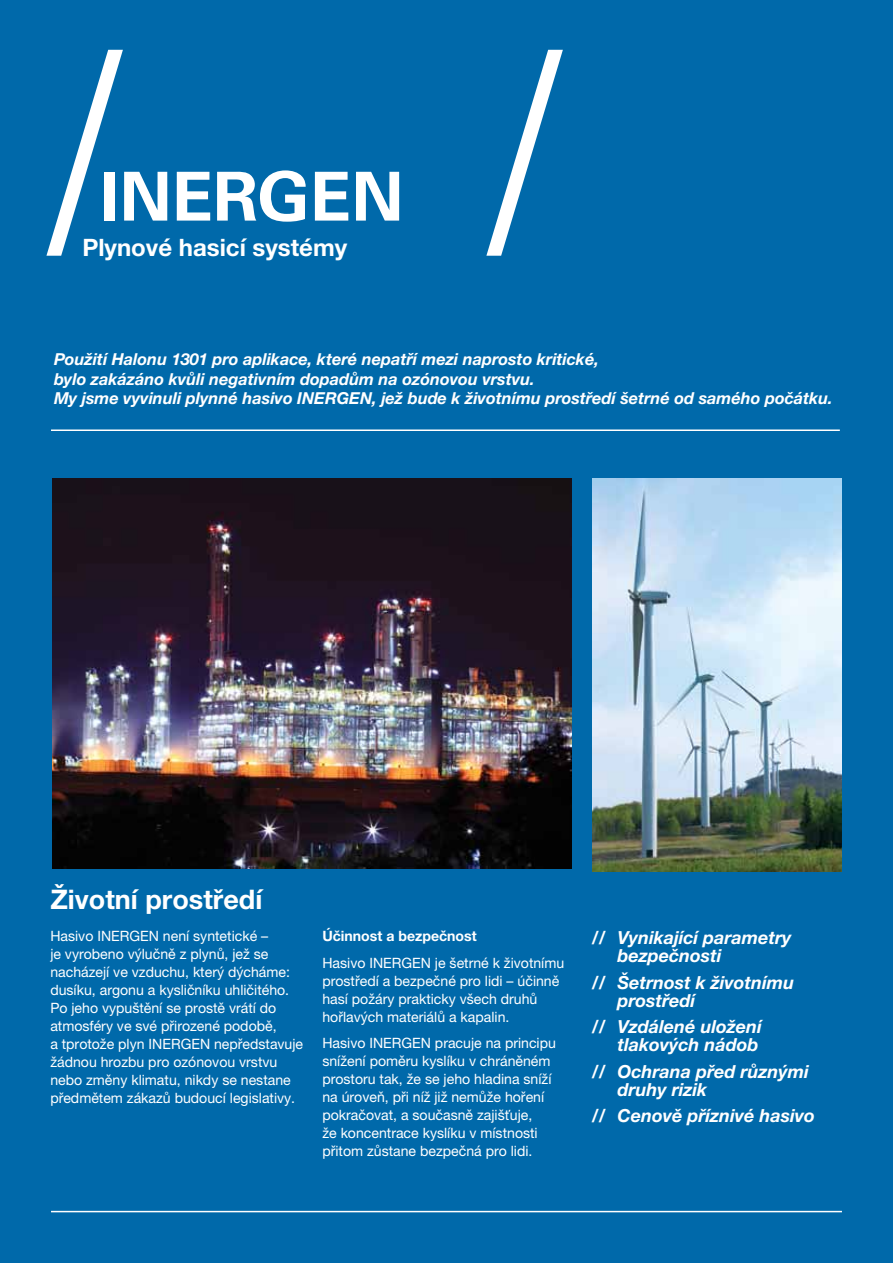
<style>
.page{position:relative;width:893px;height:1263px;background:#0069aa}
.page>*{position:absolute;margin:0;border:0;box-sizing:border-box;transform-origin:0 0}
.t1{font:700 67.5px "Univers";color:#fff}
.t2{font:700 27px "Helvetica Neue LT Pro";color:#fff}
.t3{font:700 24px "Helvetica Neue LT Pro";color:#fff}
.t4{font:italic 700 18px/18px "Helvetica Neue LT Pro";color:#fff}
.t5{font:italic 700 16.5px/19.8px "Helvetica Neue LT Pro";color:#fff}
.t6{font:14.25px/18px "Helvetica Neue LT Pro";color:#fff}
.t7{font:700 14.25px "Helvetica Neue LT Pro";color:#fff}
</style>
<div class="page">
<img style="left:53px;top:479px;width:518px;height:390px">
<hr style="left:51px;top:429px;width:789px;height:2px;background:#fff">
<hr style="left:51px;top:1211px;width:791px;height:1px;background:#fff">
<svg style="left:486px;top:50px;width:77px;height:206px"></svg>
<img style="left:592px;top:479px;width:250px;height:393px">
<svg style="left:46px;top:50px;width:77px;height:206px"></svg>
<p class="t1" style="left:100px;top:157px;width:305px">INERGEN</p>
<p class="t3" style="left:82px;top:233px;width:266px">Plynové hasicí systémy</p>
<p class="t5" style="left:54px;top:349px;width:780px">Použití Halonu 1301 pro aplikace, které nepatří mezi naprosto kritické,<br>bylo zakázáno kvůli negativním dopadům na ozónovou vrstvu.<br>My jsme vyvinuli plynné hasivo INERGEN, jež bude k životnímu prostředí šetrné od samého počátku.</p>
<p class="t2" style="left:50px;top:882px;width:213px">Životní prostředí</p>
<p class="t6" style="left:50px;top:927px;width:254px">Hasivo INERGEN není syntetické –<br>je vyrobeno výlučně z plynů, jež se nacházejí ve vzduchu, který dýcháme: dusíku, argonu a kysličníku uhličitého.<br>Po jeho vypuštění se prostě vrátí do atmosféry ve své přirozené podobě,<br>a tprotože plyn INERGEN nepředstavuje žádnou hrozbu pro ozónovou vrstvu nebo změny klimatu, nikdy se nestane předmětem zákazů budoucí legislativy.</p>
<p class="t7" style="left:322px;top:927px;width:156px">Účinnost a bezpečnost</p>
<p class="t6" style="left:322px;top:953px;width:243px">Hasivo INERGEN je šetrné k životnímu prostředí a bezpečné pro lidi – účinně hasí požáry prakticky všech druhů hořlavých materiálů a kapalin.</p>
<p class="t6" style="left:322px;top:1034px;width:235px">Hasivo INERGEN pracuje na principu snížení poměru kyslíku v chráněném prostoru tak, že se jeho hladina sníží na úroveň, při níž již nemůže hoření pokračovat, a současně zajišťuje,<br>že koncentrace kyslíku v místnosti přitom zůstane bezpečná pro lidi.</p>
<p class="t4" style="left:617px;top:928px;width:176px;text-indent:-26px">// Vynikající parametry bezpečnosti</p>
<p class="t4" style="left:617px;top:973px;width:178px;text-indent:-26px">// Šetrnost k životnímu prostředí</p>
<p class="t4" style="left:592px;top:1017px;width:171px;text-align:right">// Vzdálené uložení tlakových nádob</p>
<p class="t4" style="left:617px;top:1062px;width:193px;text-indent:-26px">// Ochrana před různými druhy rizik</p>
<p class="t4" style="left:592px;top:1106px;width:224px">// Cenově příznivé hasivo</p>
</div>
